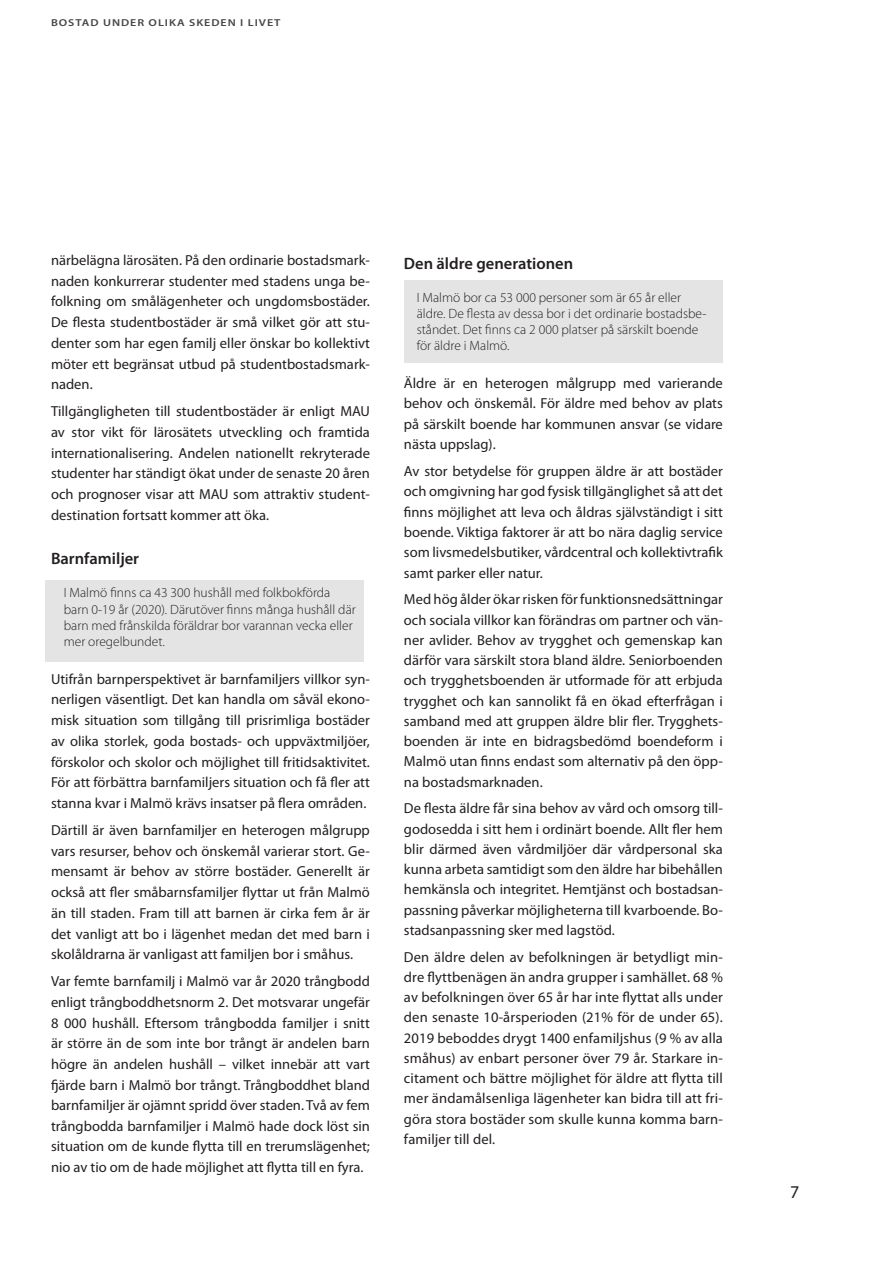
<style>
.page{position:relative;width:893px;height:1263px;background:#fff}
.page>*{position:absolute;margin:0;border:0;box-sizing:border-box;transform-origin:0 0}
.t1{font:18px "Myriad Pro";color:#231f20}
.Underrubrik{font:600 16.5px "Myriad Pro";color:#231f20}
.Brödtext_utan{font:14.55px/20.2px "Myriad Pro";color:#231f20;text-align:justify}
.Bildtext{font:300 13.5px/16.2px "Myriad Pro";color:#231f20}
.överstycke{font:600 10.05px "Myriad Pro";letter-spacing:.08em;color:#454647;scale:1.19 1}
</style>
<div class="page">
<div style="left:45px;top:580px;width:319px;height:82px;background:#e5e4e4"></div>
<div style="left:404px;top:280px;width:319px;height:83px;background:#e5e4e4"></div>
<p class="överstycke" style="left:51px;top:17px;width:194px">BOSTAD UNDER OLIKA SKEDEN I LIVET</p>
<p class="Brödtext_utan" style="left:51px;top:250px;width:320px;line-height:20.7px">närbelägna lärosäten. På den ordinarie bostadsmark&shy;naden konkurrerar studenter med stadens unga be&shy;folkning om smålägenheter och ungdomsbostäder.<br>De flesta studentbostäder är små vilket gör att stu&shy;denter som har egen familj eller önskar bo kollektivt möter ett begränsat utbud på studentbostadsmark&shy;naden.</p>
<p class="Brödtext_utan" style="left:51px;top:401px;width:320px;line-height:20.7px">Tillgängligheten till studentbostäder är enligt MAU av stor vikt för lärosätets utveckling och framtida internationalisering. Andelen nationellt rekryterade studenter har ständigt ökat under de senaste 20 åren och prognoser visar att MAU som attraktiv student&shy;destination fortsatt kommer att öka.</p>
<p class="Underrubrik" style="left:51px;top:549px;width:90px">Barnfamiljer</p>
<p class="Bildtext" style="left:64px;top:585px;width:293px">I Malmö finns ca 43 300 hushåll med folkbokförda barn 0-19 år (2020). Därutöver finns många hushåll där barn med frånskilda föräldrar bor varannan vecka eller mer oregelbundet.</p>
<p class="Brödtext_utan" style="left:51px;top:668px;width:320px;line-height:20.7px">Utifrån barnperspektivet är barnfamiljers villkor syn&shy;nerligen väsentligt. Det kan handla om såväl ekono&shy;misk situation som tillgång till prisrimliga bostäder av olika storlek, goda bostads- och uppväxtmiljöer, förskolor och skolor och möjlighet till fritidsaktivitet.<br>För att förbättra barnfamiljers situation och få fler att stanna kvar i Malmö krävs insatser på flera områden.</p>
<p class="Brödtext_utan" style="left:51px;top:819px;width:320px;line-height:20.7px">Därtill är även barnfamiljer en heterogen målgrupp vars resurser, behov och önskemål varierar stort. Ge&shy;mensamt är behov av större bostäder. Generellt är också att fler småbarnsfamiljer flyttar ut från Malmö än till staden. Fram till att barnen är cirka fem år är det vanligt att bo i lägenhet medan det med barn i skolåldrarna är vanligast att familjen bor i småhus.</p>
<p class="Brödtext_utan" style="left:51px;top:971px;width:320px">Var femte barnfamilj i Malmö var år 2020 trångbodd enligt trångboddhetsnorm 2. Det motsvarar ungefär 8 000 hushåll. Eftersom trångbodda familjer i snitt är större än de som inte bor trångt är andelen barn högre än andelen hushåll – vilket innebär att vart fjärde barn i Malmö bor trångt. Trångboddhet bland barnfamiljer är ojämnt spridd över staden. Två av fem trångbodda barnfamiljer i Malmö hade dock löst sin situation om de kunde flytta till en trerumslägenhet; nio av tio om de hade möjlighet att flytta till en fyra.</p>
<p class="Underrubrik" style="left:404px;top:254px;width:171px">Den äldre generationen</p>
<p class="Bildtext" style="left:417px;top:289px;width:291px">I Malmö bor ca 53 000 personer som är 65 år eller äldre. De flesta av dessa bor i det ordinarie bostadsbe&shy;ståndet. Det finns ca 2 000 platser på särskilt boende för äldre i Malmö.</p>
<p class="Brödtext_utan" style="left:404px;top:372px;width:320px">Äldre är en heterogen målgrupp med varierande behov och önskemål. För äldre med behov av plats på särskilt boende har kommunen ansvar (se vidare nästa uppslag).</p>
<p class="Brödtext_utan" style="left:404px;top:460px;width:320px">Av stor betydelse för gruppen äldre är att bostäder och omgivning har god fysisk tillgänglighet så att det finns möjlighet att leva och åldras självständigt i sitt boende. Viktiga faktorer är att bo nära daglig service som livsmedelsbutiker, vårdcentral och kollektivtrafik samt parker eller natur.</p>
<p class="Brödtext_utan" style="left:404px;top:589px;width:320px">Med hög ålder ökar risken för funktionsnedsättningar och sociala villkor kan förändras om partner och vän&shy;ner avlider. Behov av trygghet och gemenskap kan därför vara särskilt stora bland äldre. Seniorboenden och trygghetsboenden är utformade för att erbjuda trygghet och kan sannolikt få en ökad efterfrågan i samband med att gruppen äldre blir fler. Trygghets&shy;boenden är inte en bidragsbedömd boendeform i Malmö utan finns endast som alternativ på den öpp&shy;na bostadsmarknaden.</p>
<p class="Brödtext_utan" style="left:404px;top:798px;width:320px">De flesta äldre får sina behov av vård och omsorg till&shy;godosedda i sitt hem i ordinärt boende. Allt fler hem blir därmed även vårdmiljöer där vårdpersonal ska kunna arbeta samtidigt som den äldre har bibehållen hemkänsla och integritet. Hemtjänst och bostadsan&shy;passning påverkar möjligheterna till kvarboende. Bo&shy;stadsanpassning sker med lagstöd.</p>
<p class="Brödtext_utan" style="left:404px;top:946px;width:320px">Den äldre delen av befolkningen är betydligt min&shy;dre flyttbenägen än andra grupper i samhället. 68 % av befolkningen över 65 år har inte flyttat alls under den senaste 10-årsperioden (21% för de under 65).<br>2019 beboddes drygt 1400 enfamiljshus (9 % av alla småhus) av enbart personer över 79 år. Starkare in&shy;citament och bättre möjlighet för äldre att flytta till mer ändamålsenliga lägenheter kan bidra till att fri&shy;göra stora bostäder som skulle kunna komma barn&shy;familjer till del.</p>
<p class="t1" style="left:790px;top:1181px;width:11px">7</p>
</div>
